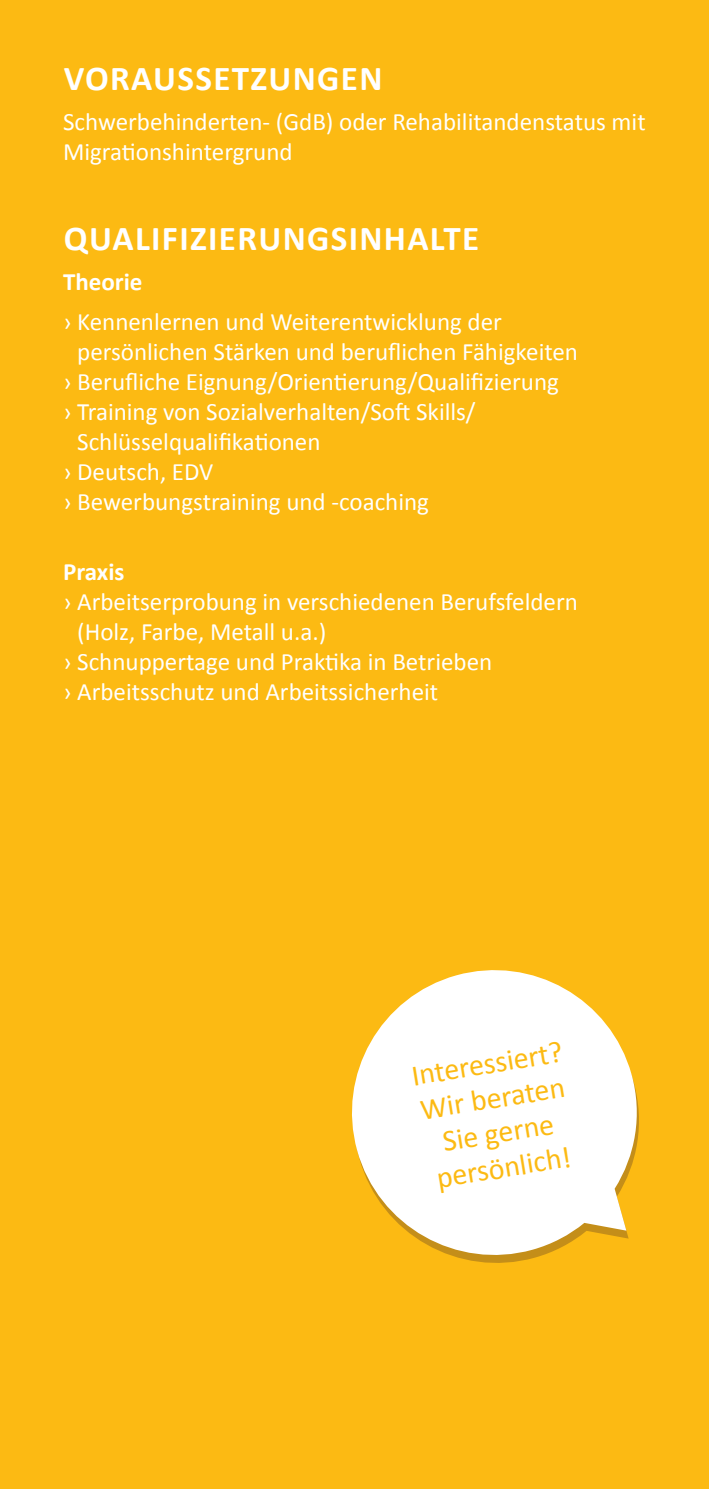
<style>
.page{position:relative;width:709px;height:1489px;background:#fff}
.page>*{position:absolute;margin:0;border:0;box-sizing:border-box;transform-origin:0 0}
.t1{font:700 35px "Calibri";letter-spacing:.04em;color:#fff}
.t2{font:30px/35px "Calibri";color:#fcba13;text-align:center}
.t3{font:25px/30px "Calibri";color:#fff}
.t4{font:700 25px "Calibri";color:#fff}
</style>
<div class="page">
<div style="left:0;top:0;width:709px;height:1488px;background:#fcba13"></div>
<svg style="left:352px;top:970px;width:287px;height:293px;fill:#fff"></svg>
<h1 class="t1" style="left:64px;top:56px;width:320px">VORAUSSETZUNGEN</h1>
<p class="t3" style="left:63px;top:106px;width:584px">Schwerbehinderten- (GdB) oder Rehabilitandenstatus mit<br>Migrationshintergrund</p>
<h1 class="t1" style="left:64px;top:216px;width:417px">QUALIFIZIERUNGSINHALTE</h1>
<p class="t4" style="left:63px;top:265px;width:81px">Theorie</p>
<p class="t3" style="left:63px;top:306px;width:440px">› Kennenlernen und Weiterentwicklung der</p>
<p class="t3" style="left:77px;top:336px;width:502px">persönlichen Stärken und beruflichen Fähigkeiten</p>
<p class="t3" style="left:63px;top:366px;width:497px">› Berufliche Eignung/Orientierung/Qualifizierung</p>
<p class="t3" style="left:63px;top:396px;width:414px">› Training von Sozialverhalten/Soft Skills/</p>
<p class="t3" style="left:77px;top:426px;width:245px">Schlüsselqualifikationen</p>
<p class="t3" style="left:63px;top:456px;width:152px">› Deutsch, EDV</p>
<p class="t3" style="left:63px;top:486px;width:367px">› Bewerbungstraining und -coaching</p>
<p class="t4" style="left:63px;top:555px;width:63px">Praxis</p>
<p class="t3" style="left:63px;top:586px;width:516px">› Arbeitserprobung in verschiedenen Berufsfeldern</p>
<p class="t3" style="left:77px;top:616px;width:250px">(Holz, Farbe, Metall u.a.)</p>
<p class="t3" style="left:63px;top:646px;width:430px">› Schnuppertage und Praktika in Betrieben</p>
<p class="t3" style="left:63px;top:676px;width:377px">› Arbeitsschutz und Arbeitssicherheit</p>
<p class="t2" style="left:409px;top:1058px;width:154px;rotate:-9deg">Interessiert?<br>Wir beraten<br>Sie gerne persönlich!</p>
</div>
